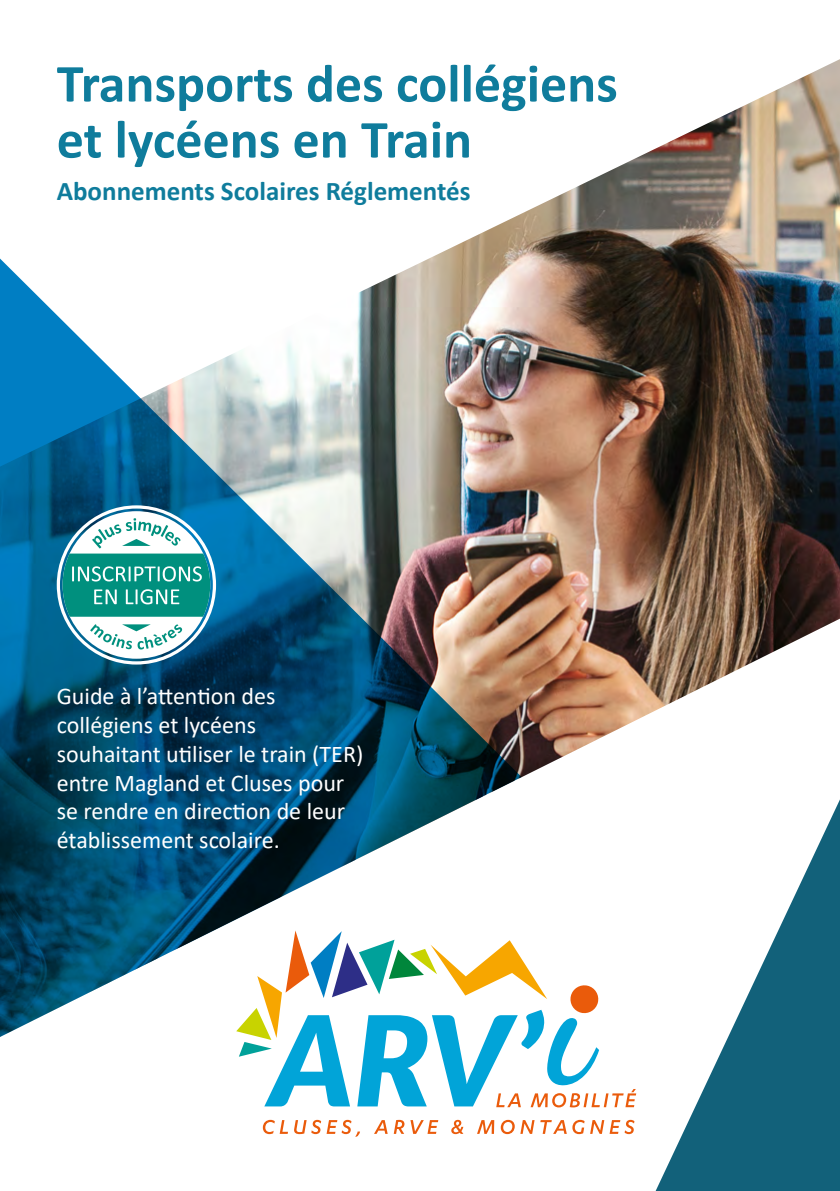
<style>
.page{position:relative;width:840px;height:1191px;background:#fff}
.page>*{position:absolute;margin:0;border:0;box-sizing:border-box;transform-origin:0 0}
.t1{font:700 54px/56px "Calibri";color:#0f7c9c}
.t2{font:700 27px "Calibri";color:#0f7c9c}
.t3{font:24px/28.8px "Calibri";color:#fff}
</style>
<div class="page">
<svg style="left:655px;top:1037px;width:184px;height:154px;fill:#12617a"></svg>
<svg style="left:263px;top:1119px;width:25px;height:15px"></svg>
<svg style="left:294px;top:1119px;width:66px;height:17px"></svg>
<svg style="left:374px;top:1120px;width:13px;height:13px"></svg>
<svg style="left:394px;top:1119px;width:10px;height:14px"></svg>
<svg style="left:410px;top:1120px;width:28px;height:13px"></svg>
<svg style="left:451px;top:1119px;width:12px;height:15px"></svg>
<svg style="left:477px;top:1120px;width:17px;height:13px"></svg>
<svg style="left:500px;top:1119px;width:14px;height:15px"></svg>
<svg style="left:520px;top:1120px;width:14px;height:13px"></svg>
<svg style="left:540px;top:1120px;width:26px;height:13px"></svg>
<svg style="left:572px;top:1119px;width:62px;height:15px"></svg>
<svg style="left:239px;top:1037px;width:397px;height:70px"></svg>
<img style="left:453px;top:59px;width:386px;height:978px">
<img style="left:0;top:247px;width:521px;height:795px">
<svg style="left:57px;top:505px;width:159px;height:159px"></svg>
<h1 class="t1" style="left:57px;top:55px;width:562px">Transports des collégiens et lycéens en Train</h1>
<p class="t2" style="left:57px;top:171px;width:415px">Abonnements Scolaires Réglementés</p>
<p class="t3" style="left:57px;top:681px;width:308px">Guide à l’attention des collégiens et lycéens souhaitant utiliser le train (TER) entre Magland et Cluses pour se rendre en direction de leur établissement scolaire.</p>
</div>
